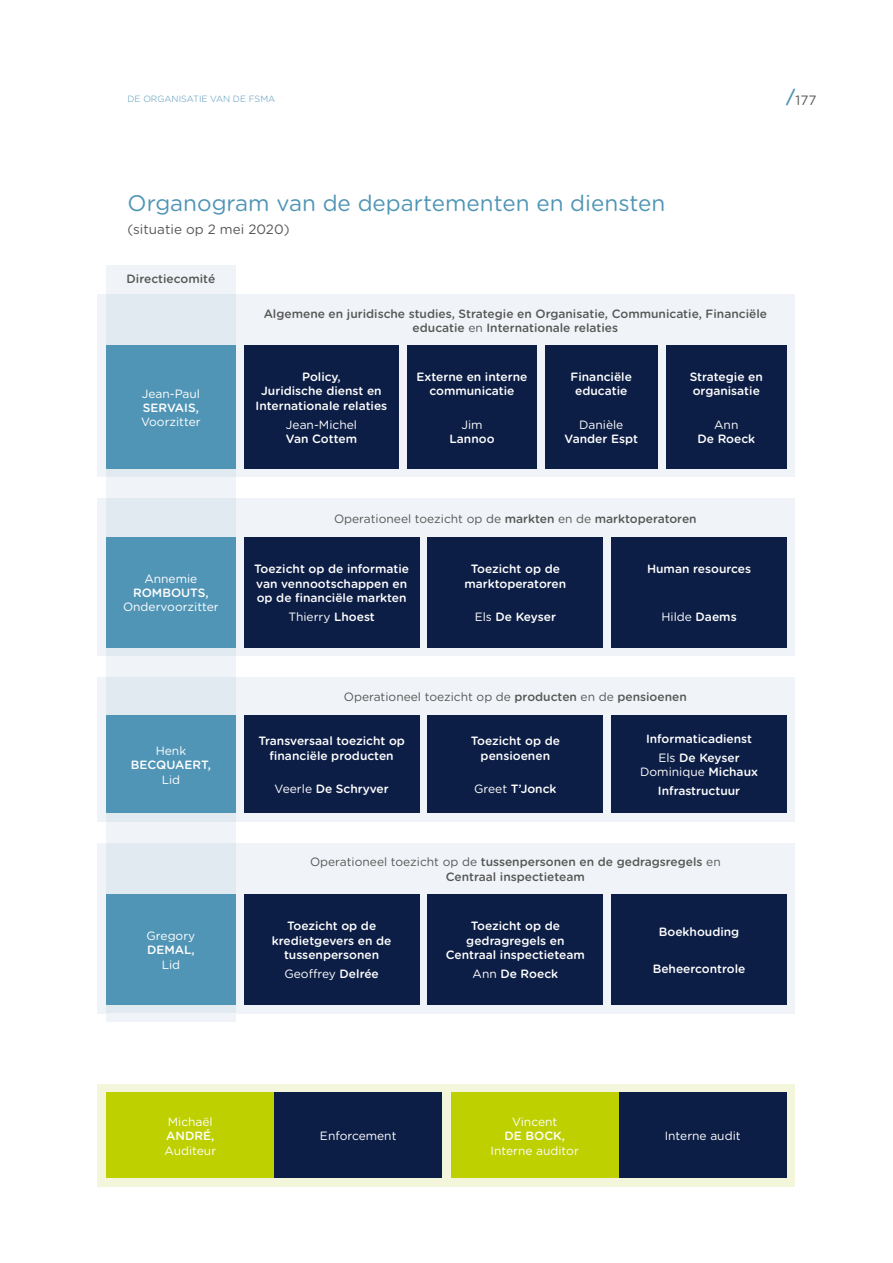
<style>
.page{position:relative;width:893px;height:1263px;background:#fff}
.page>*{position:absolute;margin:0;border:0;box-sizing:border-box;transform-origin:0 0}
.t1{font:22.5px "Gotham Rounded";color:#5095b6}
.t2{font:13.5px "Gotham Rounded";color:#575756}
.t3{font:500 12px/14.4px "Gotham Rounded";color:#fff;text-align:center}
.t4{font:500 12px/14.4px "Gotham Rounded";color:#575756;text-align:center}
.t5{font:12px "Gotham Rounded";color:#fff}
.t6{font:12px "Gotham Rounded";color:#575756}
.t7{font:300 9px "Gotham Rounded";color:#5095b6}
.s1{font-weight:500;font-size:18px;color:#5095b6}
.s2{font-weight:400}
.s3{font-weight:500}
</style>
<div class="page">
<div style="left:98px;top:1084px;width:697px;height:102px;background:#f3f6db"></div>
<div style="left:106px;top:1093px;width:168px;height:85px;background:#bed000"></div>
<div style="left:274px;top:1093px;width:168px;height:85px;background:#0d1e46"></div>
<div style="left:451px;top:1093px;width:168px;height:85px;background:#bed000"></div>
<div style="left:619px;top:1093px;width:168px;height:85px;background:#0d1e46"></div>
<div style="left:106px;top:265px;width:130px;height:29px;background:#f0f4f8"></div>
<div style="left:106px;top:1013px;width:130px;height:9px;background:#f0f4f8"></div>
<div style="left:98px;top:499px;width:697px;height:157px;background:#f0f4f8"></div>
<div style="left:244px;top:537px;width:175px;height:110px;background:#0d1e46"></div>
<div style="left:428px;top:537px;width:175px;height:110px;background:#0d1e46"></div>
<div style="left:611px;top:537px;width:176px;height:110px;background:#0d1e46"></div>
<div style="left:98px;top:677px;width:697px;height:145px;background:#f0f4f8"></div>
<div style="left:244px;top:715px;width:175px;height:98px;background:#0d1e46"></div>
<div style="left:428px;top:715px;width:175px;height:98px;background:#0d1e46"></div>
<div style="left:611px;top:715px;width:176px;height:98px;background:#0d1e46"></div>
<div style="left:98px;top:843px;width:697px;height:170px;background:#f0f4f8"></div>
<div style="left:244px;top:894px;width:175px;height:111px;background:#0d1e46"></div>
<div style="left:428px;top:894px;width:175px;height:111px;background:#0d1e46"></div>
<div style="left:611px;top:894px;width:176px;height:111px;background:#0d1e46"></div>
<div style="left:98px;top:294px;width:697px;height:183px;background:#f0f4f8"></div>
<div style="left:244px;top:346px;width:155px;height:123px;background:#0d1e46"></div>
<div style="left:407px;top:346px;width:130px;height:123px;background:#0d1e46"></div>
<div style="left:545px;top:346px;width:112px;height:123px;background:#0d1e46"></div>
<div style="left:666px;top:346px;width:121px;height:123px;background:#0d1e46"></div>
<div style="left:106px;top:294px;width:130px;height:719px;background:linear-gradient(to right,#e5ecf3,#e5ecf3)"></div>
<div style="left:106px;top:346px;width:130px;height:123px;background:#5095b6"></div>
<div style="left:106px;top:537px;width:130px;height:110px;background:#5095b6"></div>
<div style="left:106px;top:715px;width:130px;height:98px;background:#5095b6"></div>
<div style="left:106px;top:894px;width:130px;height:111px;background:#5095b6"></div>
<p class="t7" style="left:128px;top:93px;width:149px">DE ORGANISATIE VAN DE FSMA</p>
<p class="t2" style="left:786px;top:91px;width:32px"><span class="s1">/</span>177</p>
<h1 class="t1" style="left:128px;top:187px;width:539px">Organogram van de departementen en diensten</h1>
<p class="t2" style="left:128px;top:220px;width:163px">(situatie op 2 mei 2020)</p>
<p class="t4" style="left:127px;top:271px;width:90px">Directiecomité</p>
<p class="t5" style="left:142px;top:385px;width:60px">Jean-Paul</p>
<p class="t3" style="left:143px;top:400px;width:58px">SERVAIS,</p>
<p class="t5" style="left:141px;top:414px;width:61px">Voorzitter</p>
<p class="t5" style="left:144px;top:570px;width:54px">Annemie</p>
<p class="t3" style="left:133px;top:585px;width:77px">ROMBOUTS,</p>
<p class="t5" style="left:123px;top:599px;width:97px">Ondervoorzitter</p>
<p class="t5" style="left:156px;top:742px;width:32px">Henk</p>
<p class="t3" style="left:131px;top:757px;width:82px">BECQUAERT,</p>
<p class="t5" style="left:162px;top:771px;width:20px">Lid</p>
<p class="t5" style="left:147px;top:927px;width:50px">Gregory</p>
<p class="t3" style="left:147px;top:942px;width:49px">DEMAL,</p>
<p class="t5" style="left:162px;top:956px;width:20px">Lid</p>
<p class="t4" style="left:264px;top:306px;width:505px">Algemene en juridische studies, Strategie en Organisatie, Communicatie, Financiële educatie <span class="s2">en</span> Internationale relaties</p>
<p class="t3" style="left:256px;top:369px;width:133px">Policy,<br>Juridische dienst en<br>Internationale relaties</p>
<p class="t5" style="left:286px;top:416px;width:73px">Jean-Michel</p>
<p class="t3" style="left:286px;top:431px;width:73px">Van Cottem</p>
<p class="t3" style="left:416px;top:369px;width:112px">Externe en interne communicatie</p>
<p class="t5" style="left:461px;top:416px;width:23px">Jim</p>
<p class="t3" style="left:449px;top:431px;width:47px">Lannoo</p>
<p class="t3" style="left:571px;top:369px;width:63px">Financiële educatie</p>
<p class="t5" style="left:579px;top:416px;width:46px">Danièle</p>
<p class="t3" style="left:564px;top:431px;width:75px">Vander Espt</p>
<p class="t3" style="left:690px;top:369px;width:75px;text-align:left">Strategie en organisatie</p>
<p class="t5" style="left:714px;top:416px;width:26px">Ann</p>
<p class="t3" style="left:697px;top:431px;width:59px">De Roeck</p>
<p class="t6" style="left:334px;top:510px;width:364px">Operationeel toezicht op de <span class="s3">markten</span> en de <span class="s3">marktoperatoren</span></p>
<p class="t3" style="left:254px;top:561px;width:156px;text-align:left">Toezicht op de informatie van vennootschappen en op de financiële markten</p>
<p class="t5" style="left:288px;top:608px;width:88px">Thierry <span class="s3">Lhoest</span></p>
<p class="t3" style="left:464px;top:561px;width:103px">Toezicht op de marktoperatoren</p>
<p class="t3" style="left:475px;top:609px;width:83px"><span class="s2">Els</span> De Keyser</p>
<p class="t3" style="left:647px;top:561px;width:106px">Human resources</p>
<p class="t5" style="left:661px;top:608px;width:77px">Hilde <span class="s3">Daems</span></p>
<p class="t6" style="left:344px;top:689px;width:344px">Operationeel toezicht op de <span class="s3">producten</span> en de <span class="s3">pensioenen</span></p>
<p class="t3" style="left:258px;top:733px;width:148px">Transversaal toezicht op financiële producten</p>
<p class="t3" style="left:275px;top:781px;width:116px"><span class="s2">Veerle</span> De Schryver</p>
<p class="t3" style="left:646px;top:729px;width:108px;line-height:18.6px">Informaticadienst<br><span class="s2">Els</span> De Keyser</p>
<p class="t3" style="left:640px;top:762px;width:119px;line-height:18.6px"><span class="s2">Dominique</span> Michaux<br>Infrastructuur</p>
<p class="t3" style="left:471px;top:733px;width:91px">Toezicht op de pensioenen</p>
<p class="t3" style="left:474px;top:781px;width:84px"><span class="s2">Greet</span> T’Jonck</p>
<p class="t4" style="left:310px;top:854px;width:412px"><span class="s2">Operationeel toezicht op de</span> tussenpersonen en de gedragsregels <span class="s2">en<br></span>Centraal inspectieteam</p>
<p class="t3" style="left:272px;top:918px;width:121px">Toezicht op de kredietgevers en de tussenpersonen</p>
<p class="t5" style="left:284px;top:965px;width:96px">Geoffrey <span class="s3">Delrée</span></p>
<p class="t3" style="left:446px;top:918px;width:141px">Toezicht op de gedragregels en<br>Centraal inspectieteam</p>
<p class="t3" style="left:473px;top:966px;width:87px"><span class="s2">Ann</span> De Roeck</p>
<p class="t3" style="left:659px;top:923px;width:82px">Boekhouding</p>
<p class="t3" style="left:653px;top:961px;width:94px">Beheercontrole</p>
<p class="t5" style="left:168px;top:1113px;width:47px">Michaël</p>
<p class="t3" style="left:166px;top:1128px;width:50px">ANDRÉ,</p>
<p class="t5" style="left:164px;top:1142px;width:53px">Auditeur</p>
<p class="t5" style="left:320px;top:1128px;width:78px">Enforcement</p>
<p class="t5" style="left:512px;top:1113px;width:47px">Vincent</p>
<p class="t3" style="left:504px;top:1128px;width:62px">DE BOCK,</p>
<p class="t5" style="left:491px;top:1142px;width:90px">Interne auditor</p>
<p class="t5" style="left:665px;top:1128px;width:77px">Interne audit</p>
</div>
